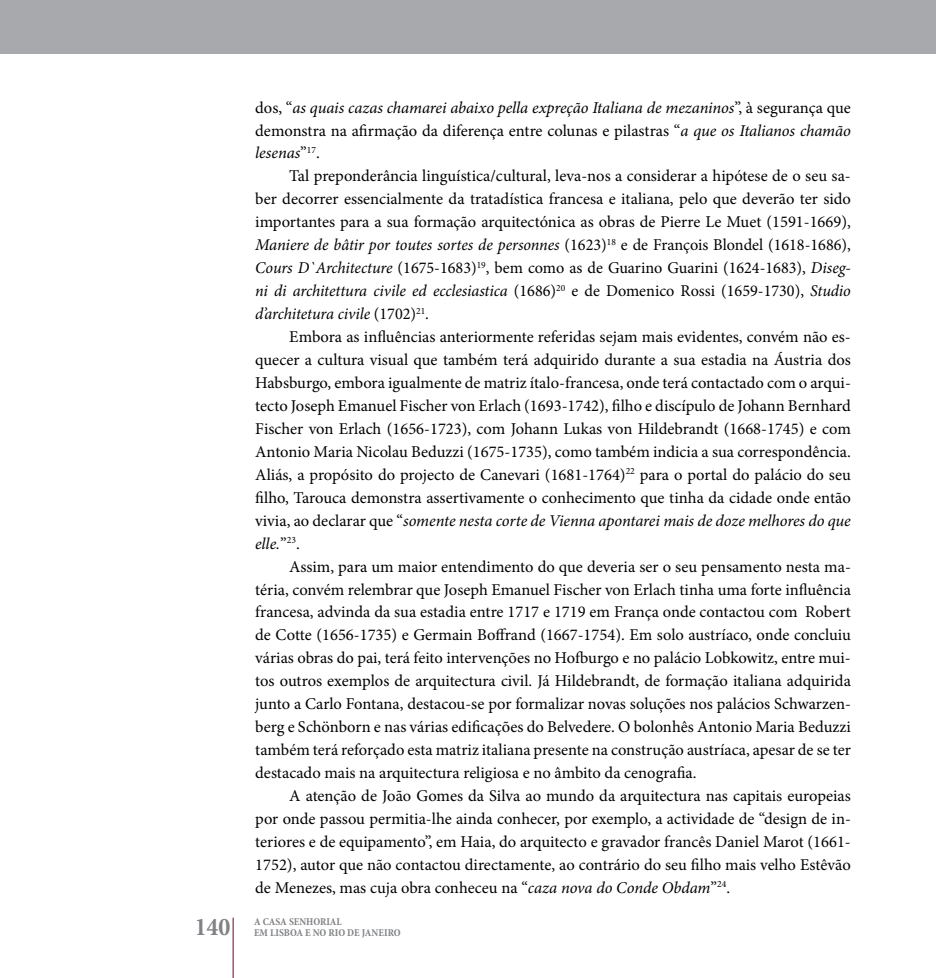
<style>
.page{position:relative;width:936px;height:978px;background:#fff}
.page>*{position:absolute;margin:0;border:0;box-sizing:border-box;transform-origin:0 0}
.t1{font:700 condensed 25.5px "Minion Pro";color:#808285}
.t2{font:16.5px "Minion Pro";color:#000}
.t3{font:italic 16.5px "Minion Pro";letter-spacing:-.01em;color:#000}
.t4{font:700 condensed 10.5px "Minion Pro";color:#808285}
.s1{font-style:normal}
.s2{font-style:italic}
</style>
<div class="page">
<div style="left:0;top:0;width:935px;height:53px;background:#a7a9ac"></div>
<hr style="left:233px;top:918px;width:1px;height:60px;background:#610b1e">
<p class="t3" style="left:255px;top:96px;width:597px"><span class="s1">dos, “</span>as quais cazas chamarei abaixo pella expreção Italiana de mezaninos<span class="s1">”, à segurança que</span></p>
<p class="t2" style="left:255px;top:119px;width:597px">demonstra na afirmação da diferença entre colunas e pilastras “<span class="s2">a que os Italianos chamão</span></p>
<p class="t3" style="left:255px;top:142px;width:66px">lesenas<span class="s1">”</span><sup>17</sup><span class="s1">.</span></p>
<p class="t2" style="left:289px;top:165px;width:563px">Tal preponderância linguística/cultural, leva-nos a considerar a hipótese de o seu sa-</p>
<p class="t2" style="left:255px;top:188px;width:597px">ber decorrer essencialmente da tratadística francesa e italiana, pelo que deverão ter sido</p>
<p class="t2" style="left:255px;top:211px;width:597px">importantes para a sua formação arquitectónica as obras de Pierre Le Muet (1591-1669),</p>
<p class="t3" style="left:255px;top:234px;width:597px">Maniere de bâtir por toutes sortes de personnes <span class="s1">(1623)</span><sup>18</sup> <span class="s1">e de François Blondel (1618-1686),</span></p>
<p class="t2" style="left:255px;top:257px;width:597px"><span class="s2">Cours D`Architecture</span> (1675-1683)<sup>19</sup>, bem como as de Guarino Guarini (1624-1683), <span class="s2">Diseg-</span></p>
<p class="t3" style="left:255px;top:280px;width:597px">ni di architettura civile ed ecclesiastica <span class="s1">(1686)</span><sup>20</sup> <span class="s1">e de Domenico Rossi (1659-1730),</span> Studio</p>
<p class="t3" style="left:255px;top:303px;width:175px">d’architetura civile <span class="s1">(1702)</span><sup>21</sup><span class="s1">.</span></p>
<p class="t2" style="left:289px;top:326px;width:563px">Embora as influências anteriormente referidas sejam mais evidentes, convém não es-</p>
<p class="t2" style="left:255px;top:349px;width:597px">quecer a cultura visual que também terá adquirido durante a sua estadia na Áustria dos</p>
<p class="t2" style="left:255px;top:372px;width:597px">Habsburgo, embora igualmente de matriz ítalo-francesa, onde terá contactado com o arqui-</p>
<p class="t2" style="left:255px;top:395px;width:597px">tecto Joseph Emanuel Fischer von Erlach (1693-1742), filho e discípulo de Johann Bernhard</p>
<p class="t2" style="left:255px;top:418px;width:597px">Fischer von Erlach (1656-1723), com Johann Lukas von Hildebrandt (1668-1745) e com</p>
<p class="t2" style="left:255px;top:440px;width:597px">Antonio Maria Nicolau Beduzzi (1675-1735), como também indicia a sua correspondência.</p>
<p class="t2" style="left:255px;top:463px;width:597px">Aliás, a propósito do projecto de Canevari (1681-1764)<sup>22</sup> para o portal do palácio do seu</p>
<p class="t2" style="left:255px;top:486px;width:597px">filho, Tarouca demonstra assertivamente o conhecimento que tinha da cidade onde então</p>
<p class="t3" style="left:255px;top:509px;width:597px"><span class="s1">vivia, ao declarar que “</span>somente nesta corte de Vienna apontarei mais de doze melhores do que</p>
<p class="t3" style="left:255px;top:532px;width:46px">elle.<span class="s1">”</span><sup>23</sup><span class="s1">.</span></p>
<p class="t2" style="left:289px;top:555px;width:563px">Assim, para um maior entendimento do que deveria ser o seu pensamento nesta ma-</p>
<p class="t2" style="left:255px;top:578px;width:597px">téria, convém relembrar que Joseph Emanuel Fischer von Erlach tinha uma forte influência</p>
<p class="t2" style="left:255px;top:601px;width:597px">francesa, advinda da sua estadia entre 1717 e 1719 em França onde contactou com Robert</p>
<p class="t2" style="left:255px;top:624px;width:597px">de Cotte (1656-1735) e Germain Boffrand (1667-1754). Em solo austríaco, onde concluiu</p>
<p class="t2" style="left:255px;top:647px;width:597px">várias obras do pai, terá feito intervenções no Hofburgo e no palácio Lobkowitz, entre mui-</p>
<p class="t2" style="left:255px;top:670px;width:597px">tos outros exemplos de arquitectura civil. Já Hildebrandt, de formação italiana adquirida</p>
<p class="t2" style="left:255px;top:693px;width:597px">junto a Carlo Fontana, destacou-se por formalizar novas soluções nos palácios Schwarzen-</p>
<p class="t2" style="left:255px;top:716px;width:597px">berg e Schönborn e nas várias edificações do Belvedere. O bolonhês Antonio Maria Beduzzi</p>
<p class="t2" style="left:255px;top:739px;width:597px">também terá reforçado esta matriz italiana presente na construção austríaca, apesar de se ter</p>
<p class="t2" style="left:255px;top:762px;width:443px">destacado mais na arquitectura religiosa e no âmbito da cenografia.</p>
<p class="t2" style="left:289px;top:785px;width:563px">A atenção de João Gomes da Silva ao mundo da arquitectura nas capitais europeias</p>
<p class="t2" style="left:255px;top:808px;width:597px">por onde passou permitia-lhe ainda conhecer, por exemplo, a actividade de “design de in-</p>
<p class="t2" style="left:255px;top:831px;width:597px">teriores e de equipamento”, em Haia, do arquitecto e gravador francês Daniel Marot (1661-</p>
<p class="t2" style="left:255px;top:854px;width:597px">1752), autor que não contactou directamente, ao contrário do seu filho mais velho Estêvão</p>
<p class="t2" style="left:255px;top:877px;width:476px">de Menezes, mas cuja obra conheceu na “<span class="s2">caza nova do Conde Obdam</span>”<sup>24</sup>.</p>
<p class="t4" style="left:254px;top:915px;width:89px">A CASA SENHORIAL</p>
<p class="t1" style="left:195px;top:909px;width:37px">140</p>
<p class="t4" style="left:254px;top:925px;width:148px">EM LISBOA E NO RIO DE JANEIRO</p>
</div>
